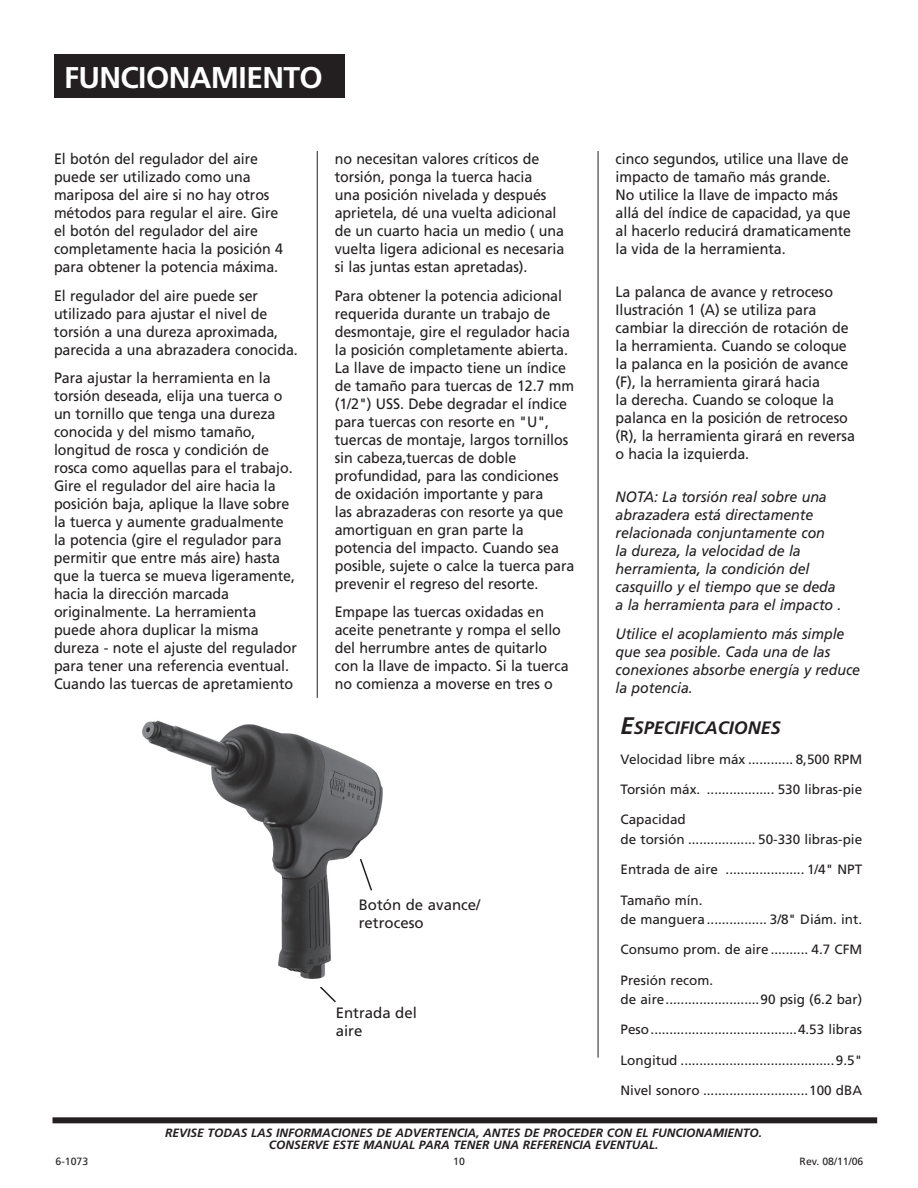
<style>
.page{position:relative;width:918px;height:1188px;background:#fff}
.page>*{position:absolute;margin:0;border:0;box-sizing:border-box;transform-origin:0 0}
.t1{font:700 30px "Frutiger LT Std";letter-spacing:-.02em;color:#fff}
.t2{font:italic 700 18px "Frutiger LT Std";color:#231f20}
.t3{font:15px/18px "Frutiger LT Std";letter-spacing:-.005em;color:#231f20;scale:.95 1}
.t4{font:italic 15px/18px "Frutiger LT Std";letter-spacing:-.005em;color:#231f20;scale:.95 1}
.t5{font:15px/18px "Frutiger LT Std";letter-spacing:-.005em;color:#231f20}
.t6{font:13.5px/19.5px "Frutiger LT Std";color:#231f20}
.t7{font:italic 700 12px/12px "Frutiger LT Std";color:#231f20;text-align:center}
.t8{font:10.5px "Frutiger LT Std";color:#231f20}
.s1{font-size:24px}
</style>
<div class="page">
<div style="left:52px;top:1117px;width:825px;height:6px;background:#231f20"></div>
<div style="left:54px;top:54px;width:290px;height:43px;background:#231f20"></div>
<hr style="left:317px;top:151px;width:1px;height:547px;background:#231f20">
<hr style="left:598px;top:151px;width:1px;height:907px;background:#231f20">
<svg style="left:320px;top:987px;width:16px;height:16px"></svg>
<img style="left:142px;top:720px;width:241px;height:259px">
<svg style="left:359px;top:857px;width:14px;height:35px"></svg>
<p class="t1" style="left:64px;top:60px;width:260px">FUNCIONAMIENTO</p>
<p class="t3" style="left:54px;top:150px;width:243px">El botón del regulador del aire puede ser utilizado como una mariposa del aire si no hay otros métodos para regular el aire. Gire el botón del regulador del aire completamente hacia la posición 4 para obtener la potencia máxima.</p>
<p class="t3" style="left:54px;top:286px;width:258px">El regulador del aire puede ser utilizado para ajustar el nivel de torsión a una dureza aproximada, parecida a una abrazadera conocida.</p>
<p class="t3" style="left:54px;top:369px;width:257px">Para ajustar la herramienta en la torsión deseada, elija una tuerca o un tornillo que tenga una dureza conocida y del mismo tamaño, longitud de rosca y condición de rosca como aquellas para el trabajo.<br>Gire el regulador del aire hacia la posición baja, aplique la llave sobre la tuerca y aumente gradualmente la potencia (gire el regulador para permitir que entre más aire) hasta que la tuerca se mueva ligeramente, hacia la dirección marcada originalmente. La herramienta puede ahora duplicar la misma dureza - note el ajuste del regulador para tener una referencia eventual.<br>Cuando las tuercas de apretamiento</p>
<p class="t3" style="left:335px;top:150px;width:243px">no necesitan valores críticos de torsión, ponga la tuerca hacia<br>una posición nivelada y después aprietela, dé una vuelta adicional de un cuarto hacia un medio ( una vuelta ligera adicional es necesaria si las juntas estan apretadas).</p>
<p class="t3" style="left:335px;top:286px;width:254px">Para obtener la potencia adicional requerida durante un trabajo de desmontaje, gire el regulador hacia la posición completamente abierta.<br>La llave de impacto tiene un índice de tamaño para tuercas de 12.7 mm (1/2") USS. Debe degradar el índice para tuercas con resorte en "U", tuercas de montaje, largos tornillos sin cabeza,tuercas de doble profundidad, para las condiciones de oxidación importante y para<br>las abrazaderas con resorte ya que amortiguan en gran parte la potencia del impacto. Cuando sea posible, sujete o calce la tuerca para prevenir el regreso del resorte.</p>
<p class="t3" style="left:335px;top:603px;width:248px">Empape las tuercas oxidadas en aceite penetrante y rompa el sello del herrumbre antes de quitarlo con la llave de impacto. Si la tuerca no comienza a moverse en tres o</p>
<p class="t5" style="left:359px;top:896px;width:123px">Botón de avance/ retroceso</p>
<p class="t5" style="left:336px;top:1004px;width:83px">Entrada del aire</p>
<p class="t3" style="left:616px;top:150px;width:250px">cinco segundos, utilice una llave de impacto de tamaño más grande.<br>No utilice la llave de impacto más allá del índice de capacidad, ya que al hacerlo reducirá dramaticamente la vida de la herramienta.</p>
<p class="t3" style="left:616px;top:283px;width:253px">La palanca de avance y retroceso<br>Ilustración 1 (A) se utiliza para cambiar la dirección de rotación de la herramienta. Cuando se coloque la palanca en la posición de avance (F), la herramienta girará hacia<br>la derecha. Cuando se coloque la palanca en la posición de retroceso (R), la herramienta girará en reversa o hacia la izquierda.</p>
<p class="t4" style="left:616px;top:488px;width:239px">NO TA: La torsión real sobre una abrazadera está directamente relacionada conjuntamente con<br>la dureza, la velocidad de la herramienta, la condición del casquillo y el tiempo que se deda a la herramienta para el impacto .</p>
<p class="t4" style="left:616px;top:625px;width:259px">Utilice el acoplamiento más simple que sea posible. Cada una de las conexiones absorbe energía y reduce la potencia.</p>
<p class="t2" style="left:621px;top:717px;width:162px"><span class="s1">E</span>SPECIFICACIONES</p>
<p class="t6" style="left:621px;top:749px;width:243px">Velocidad libre máx ............ 8,500 RPM</p>
<p class="t6" style="left:621px;top:780px;width:243px">Torsión máx. .................. 530 libras-pie</p>
<p class="t6" style="left:621px;top:810px;width:243px">Capacidad<br>de torsión .................. 50-330 libras-pie</p>
<p class="t6" style="left:621px;top:860px;width:243px">Entrada de aire ..................... 1/4" NPT</p>
<p class="t6" style="left:621px;top:890px;width:243px">Tamaño mín.<br>de manguera ................ 3/8" Diám. int.</p>
<p class="t6" style="left:621px;top:940px;width:243px">Consumo prom. de aire .......... 4.7 CFM</p>
<p class="t6" style="left:621px;top:970px;width:243px">Presión recom.<br>de aire.........................90 psig (6.2 bar)</p>
<p class="t6" style="left:621px;top:1020px;width:243px">Peso.......................................4.53 libras</p>
<p class="t6" style="left:621px;top:1050px;width:243px">Longitud .........................................9.5"</p>
<p class="t6" style="left:621px;top:1081px;width:243px">Nivel sonoro ............................100 dBA</p>
<p class="t7" style="left:165px;top:1127px;width:598px">REVISE TODAS LAS INFORMACIONES DE ADVERTENCIA, ANTES DE PROCEDER CON EL FUNCIONAMIENTO.<br>CONSERVE ESTE MANUAL PARA TENER UNA REFERENCIA EVENTUAL.</p>
<p class="t8" style="left:56px;top:1156px;width:34px">6-1073</p>
<p class="t8" style="left:453px;top:1156px;width:13px">10</p>
<p class="t8" style="left:800px;top:1156px;width:65px">Rev. 08/11/06</p>
</div>
